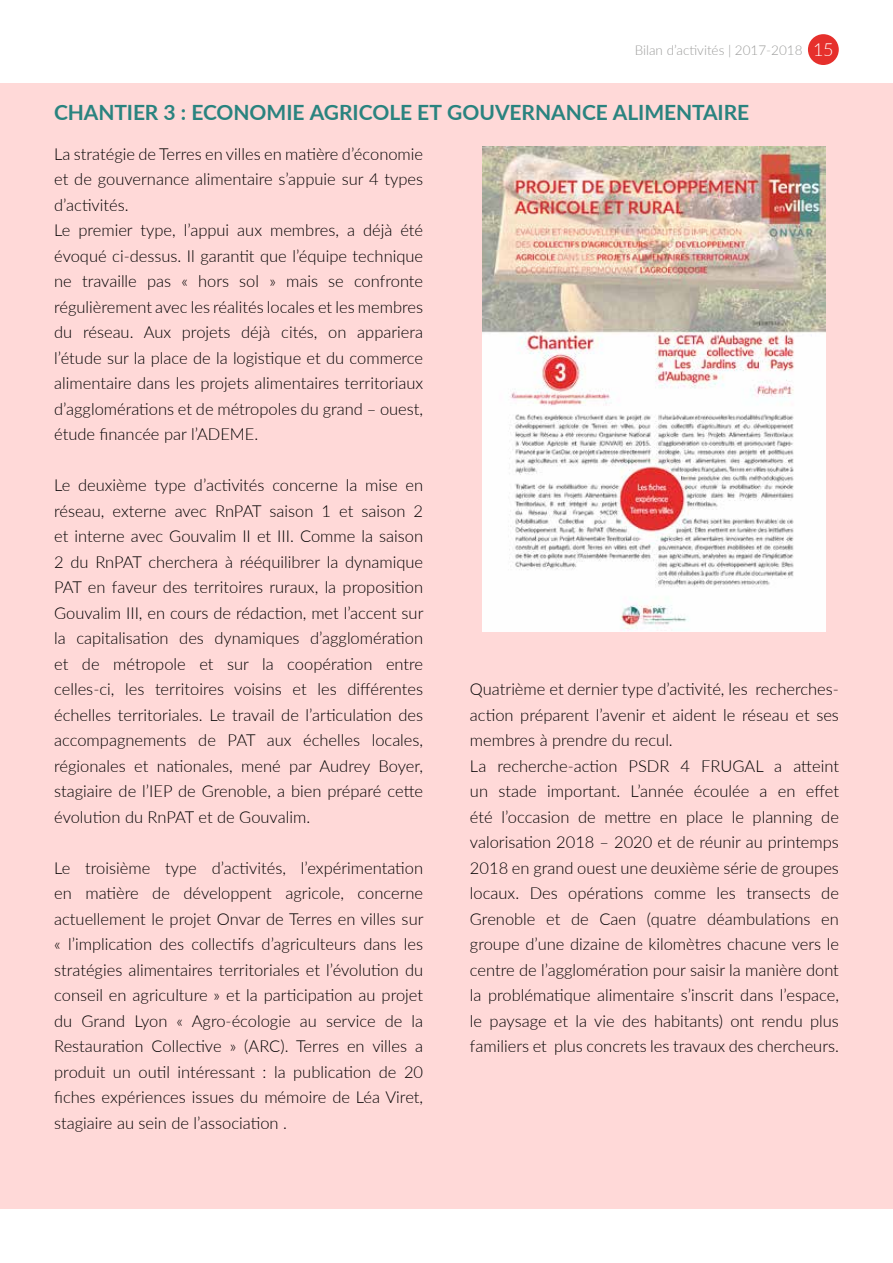
<style>
.page{position:relative;width:893px;height:1263px;background:#fff}
.page>*{position:absolute;margin:0;border:0;box-sizing:border-box;transform-origin:0 0}
.t1{font:700 21px "Lato";color:#2a837f}
.t2{font:300 16.5px/25.5px "Lato";color:#000}
.t3{font:300 13.5px "Lato";color:#9d9d9c}
.s1{font-size:18px;color:#fff}
</style>
<div class="page">
<div style="left:808px;top:34px;width:31px;height:31px;background:#e6302c;border-radius:50%"></div>
<div style="left:0;top:84px;width:893px;height:1125px;background:#ffd9d8"></div>
<img style="left:483px;top:147px;width:343px;height:484px">
<p class="t3" style="left:635px;top:41px;width:200px">Bilan d’activités | 2017-2018 <span class="s1">15</span></p>
<p class="t1" style="left:54px;top:97px;width:697px">CHANTIER 3 : ECONOMIE AGRICOLE ET GOUVERNANCE ALIMENTAIRE</p>
<p class="t2" style="left:54px;top:141px;width:370px">La stratégie de Terres en villes en matière d’économie et de gouvernance alimentaire s’appuie sur 4 types d’activités.<br>Le premier type, l’appui aux membres, a déjà été évoqué ci-dessus. Il garantit que l’équipe technique ne travaille pas « hors sol » mais se confronte régulièrement avec les réalités locales et les membres du réseau. Aux projets déjà cités, on appariera l’étude sur la place de la logistique et du commerce alimentaire dans les projets alimentaires territoriaux d’agglomérations et de métropoles du grand – ouest, étude financée par l’ADEME.</p>
<p class="t2" style="left:54px;top:472px;width:371px;text-align:justify">Le deuxième type d’activités concerne la mise en réseau, externe avec RnPAT saison 1 et saison 2 et interne avec Gouvalim II et III. Comme la saison 2 du RnPAT cherchera à rééquilibrer la dynamique PAT en faveur des territoires ruraux, la proposition Gouvalim III, en cours de rédaction, met l’accent sur la capitalisation des dynamiques d’agglomération et de métropole et sur la coopération entre celles-ci, les territoires voisins et les différentes échelles territoriales. Le travail de l’articulation des accompagnements de PAT aux échelles locales, régionales et nationales, mené par Audrey Boyer, stagiaire de l’IEP de Grenoble, a bien préparé cette évolution du RnPAT et de Gouvalim.</p>
<p class="t2" style="left:54px;top:855px;width:371px;text-align:justify">Le troisième type d’activités, l’expérimentation en matière de développent agricole, concerne actuellement le projet Onvar de Terres en villes sur « l’implication des collectifs d’agriculteurs dans les stratégies alimentaires territoriales et l’évolution du conseil en agriculture » et la participation au projet du Grand Lyon « Agro-écologie au service de la Restauration Collective » (ARC). Terres en villes a produit un outil intéressant : la publication de 20 fiches expériences issues du mémoire de Léa Viret, stagiaire au sein de l’association .</p>
<p class="t2" style="left:470px;top:676px;width:370px">Quatrième et dernier type d’activité, les recherches&shy;action préparent l’avenir et aident le réseau et ses membres à prendre du recul.<br>La recherche-action PSDR 4 FRUGAL a atteint un stade important. L’année écoulée a en effet été l’occasion de mettre en place le planning de valorisation 2018 – 2020 et de réunir au printemps 2018 en grand ouest une deuxième série de groupes locaux. Des opérations comme les transects de Grenoble et de Caen (quatre déambulations en groupe d’une dizaine de kilomètres chacune vers le centre de l’agglomération pour saisir la manière dont la problématique alimentaire s’inscrit dans l’espace, le paysage et la vie des habitants) ont rendu plus familiers et plus concrets les travaux des chercheurs.</p>
</div>
